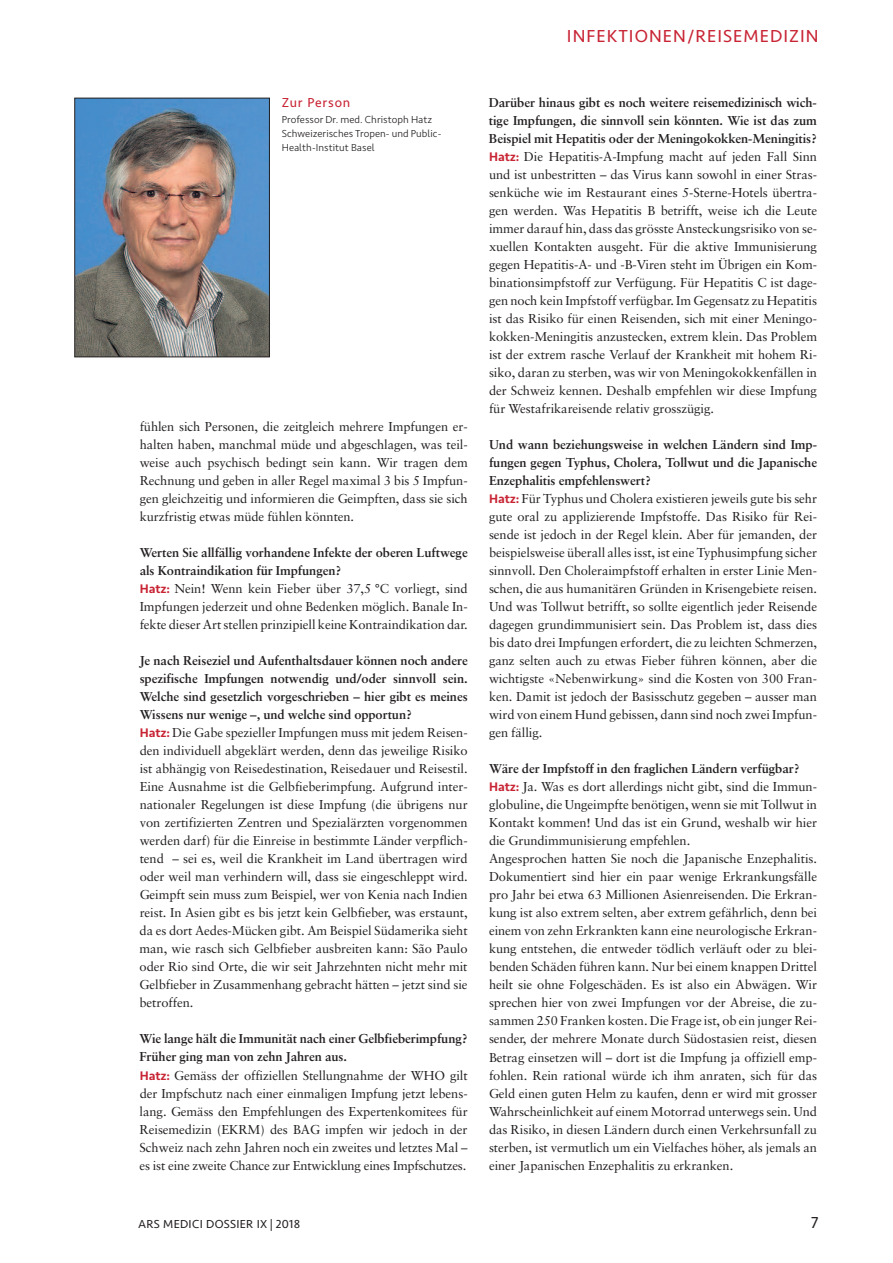
<style>
.page{position:relative;width:893px;height:1263px;background:#fff}
.page>*{position:absolute;margin:0;border:0;box-sizing:border-box;transform-origin:0 0}
.t1{font:18px "Seravek";letter-spacing:.06em;color:#c82434}
.t2{font:16.5px "Seravek";color:#231f20}
.t3{font:13.5px "Seravek";letter-spacing:.06em;color:#c82434}
.t4{font:12.9px/18px "Sabon";letter-spacing:-.005em;color:#231f20}
.t5{font:12px "Seravek";letter-spacing:.025em;color:#231f20}
.t6{font:300 10.5px/13.8px "Seravek";letter-spacing:.005em;color:#231f20}
.s1{font-weight:700}
.s2{font-family:"Seravek";font-weight:500;color:#c82434}
</style>
<div class="page">
<img style="left:76px;top:100px;width:192px;height:255px">
<div style="left:74px;top:98px;width:196px;height:259px;border:1px solid #231f20"></div>
<h1 class="t1" style="left:567px;top:22px;width:253px">INFEKTIONEN/REISEMEDIZIN</h1>
<p class="t3" style="left:282px;top:92px;width:70px">Zur Person</p>
<p class="t6" style="left:282px;top:113px;width:161px">Professor Dr. med. Christoph Hatz<br>Schweizerisches Tropen- und Public-<br>Health-Institut Basel</p>
<p class="t4" style="left:140px;top:419px;width:330px;text-align:justify">fühlen sich Personen, die zeitgleich mehrere Impfungen er&shy;halten haben, manchmal müde und abgeschlagen, was teil&shy;weise auch psychisch bedingt sein kann. Wir tragen dem Rechnung und geben in aller Regel maximal 3 bis 5 Impfun&shy;gen gleichzeitig und informieren die Geimpften, dass sie sich kurzfristig etwas müde fühlen könnten.</p>
<p class="t4" style="left:140px;top:545px;width:330px"><span class="s1">Werten Sie allfällig vorhandene Infekte der oberen Luftwege als Kontraindikation für Impfungen?<br></span><span class="s2">Hatz:</span> Nein! Wenn kein Fieber über 37,5 °C vorliegt, sind Impfungen jederzeit und ohne Bedenken möglich. Banale In&shy;fekte dieser Art stellen prinzipiell keine Kontraindikation dar.</p>
<p class="t4" style="left:140px;top:653px;width:330px"><span class="s1">Je nach Reiseziel und Aufenthaltsdauer können noch andere spezifische Impfungen notwendig und/oder sinnvoll sein.<br>Welche sind gesetzlich vorgeschrieben – hier gibt es meines Wissens nur wenige –, und welche sind opportun?<br></span><span class="s2">Hatz:</span> Die Gabe spezieller Impfungen muss mit jedem Reisen&shy;den individuell abgeklärt werden, denn das jeweilige Risiko ist abhängig von Reisedestination, Reisedauer und Reisestil.<br>Eine Ausnahme ist die Gelbfieberimpfung. Aufgrund inter&shy;nationaler Regelungen ist diese Impfung (die übrigens nur von zertifizierten Zentren und Spezialärzten vorgenommen werden darf) für die Einreise in bestimmte Länder verpflich&shy;tend – sei es, weil die Krankheit im Land übertragen wird oder weil man verhindern will, dass sie eingeschleppt wird.<br>Geimpft sein muss zum Beispiel, wer von Kenia nach Indien reist. In Asien gibt es bis jetzt kein Gelbfieber, was erstaunt, da es dort Aedes-Mücken gibt. Am Beispiel Südamerika sieht man, wie rasch sich Gelbfieber ausbreiten kann: São Paulo oder Rio sind Orte, die wir seit Jahrzehnten nicht mehr mit Gelbfieber in Zusammenhang gebracht hätten – jetzt sind sie betroffen.</p>
<p class="t4" style="left:139px;top:1031px;width:330px"><span class="s1">Wie lange hält die Immunität nach einer Gelbfieberimpfung?<br>Früher ging man von zehn Jahren aus.<br></span><span class="s2">Hatz:</span> Gemäss der offiziellen Stellungnahme der WHO gilt der Impfschutz nach einer einmaligen Impfung jetzt lebens&shy;lang. Gemäss den Empfehlungen des Expertenkomitees für Reisemedizin (EKRM) des BAG impfen wir jedoch in der Schweiz nach zehn Jahren noch ein zweites und letztes Mal – es ist eine zweite Chance zur Entwicklung eines Impfschutzes.</p>
<p class="t4" style="left:489px;top:95px;width:330px;text-align:justify"><span class="s1">Darüber hinaus gibt es noch weitere reisemedizinisch wich&shy;tige Impfungen, die sinnvoll sein könnten. Wie ist das zum Beispiel mit Hepatitis oder der Meningokokken-Meningitis?<br></span><span class="s2">Hatz:</span> Die Hepatitis-A-Impfung macht auf jeden Fall Sinn und ist unbestritten – das Virus kann sowohl in einer Stras&shy;senküche wie im Restaurant eines 5-Sterne-Hotels übertra&shy;gen werden. Was Hepatitis B betrifft, weise ich die Leute immer darauf hin, dass das grösste Ansteckungsrisiko von se&shy;xuellen Kontakten ausgeht. Für die aktive Immunisierung gegen Hepatitis-A- und -B-Viren steht im Übrigen ein Kom&shy;binationsimpfstoff zur Verfügung. Für Hepatitis C ist dage&shy;gen noch kein Impfstoff verfügbar. Im Gegensatz zu Hepatitis ist das Risiko für einen Reisenden, sich mit einer Meningo&shy;kokken-Meningitis anzustecken, extrem klein. Das Problem ist der extrem rasche Verlauf der Krankheit mit hohem Ri&shy;siko, daran zu sterben, was wir von Meningokokkenfällen in der Schweiz kennen. Deshalb empfehlen wir diese Impfung für Westafrikareisende relativ grosszügig.</p>
<p class="t4" style="left:489px;top:437px;width:330px"><span class="s1">Und wann beziehungsweise in welchen Ländern sind Imp&shy;fungen gegen Typhus, Cholera, Tollwut und die Japanische Enzephalitis empfehlenswert?<br></span><span class="s2">Hatz:</span> Für Typhus und Cholera existieren jeweils gute bis sehr gute oral zu applizierende Impfstoffe. Das Risiko für Rei&shy;sende ist jedoch in der Regel klein. Aber für jemanden, der beispielsweise überall alles isst, ist eine Typhusimpfung sicher sinnvoll. Den Choleraimpfstoff erhalten in erster Linie Men&shy;schen, die aus humanitären Gründen in Krisengebiete reisen.<br>Und was Tollwut betrifft, so sollte eigentlich jeder Reisende dagegen grundimmunisiert sein. Das Problem ist, dass dies bis dato drei Impfungen erfordert, die zu leichten Schmerzen, ganz selten auch zu etwas Fieber führen können, aber die wichtigste «Nebenwirkung» sind die Kosten von 300 Fran&shy;ken. Damit ist jedoch der Basisschutz gegeben – ausser man wird von einem Hund gebissen, dann sind noch zwei Impfun&shy;gen fällig.</p>
<p class="t4" style="left:489px;top:761px;width:330px"><span class="s1">Wäre der Impfstoff in den fraglichen Ländern verfügbar?<br></span><span class="s2">Hatz:</span> Ja. Was es dort allerdings nicht gibt, sind die Immun&shy;globuline, die Ungeimpfte benötigen, wenn sie mit Tollwut in Kontakt kommen! Und das ist ein Grund, weshalb wir hier die Grundimmunisierung empfehlen.<br>Angesprochen hatten Sie noch die Japanische Enzephalitis.<br>Dokumentiert sind hier ein paar wenige Erkrankungsfälle pro Jahr bei etwa 63 Millionen Asienreisenden. Die Erkran&shy;kung ist also extrem selten, aber extrem gefährlich, denn bei einem von zehn Erkrankten kann eine neurologische Erkran&shy;kung entstehen, die entweder tödlich verläuft oder zu blei&shy;benden Schäden führen kann. Nur bei einem knappen Drittel heilt sie ohne Folgeschäden. Es ist also ein Abwägen. Wir sprechen hier von zwei Impfungen vor der Abreise, die zu&shy;sammen 250 Franken kosten. Die Frage ist, ob ein junger Rei&shy;sender, der mehrere Monate durch Südostasien reist, diesen Betrag einsetzen will – dort ist die Impfung ja offiziell emp&shy;fohlen. Rein rational würde ich ihm anraten, sich für das Geld einen guten Helm zu kaufen, denn er wird mit grosser Wahrscheinlichkeit auf einem Motorrad unterwegs sein. Und das Risiko, in diesen Ländern durch einen Verkehrsunfall zu sterben, ist vermutlich um ein Vielfaches höher, als jemals an einer Japanischen Enzephalitis zu erkranken.</p>
<p class="t5" style="left:138px;top:1214px;width:163px">ARS MEDICI DOSSIER IX | 2018</p>
<p class="t2" style="left:811px;top:1209px;width:9px">7</p>
</div>
